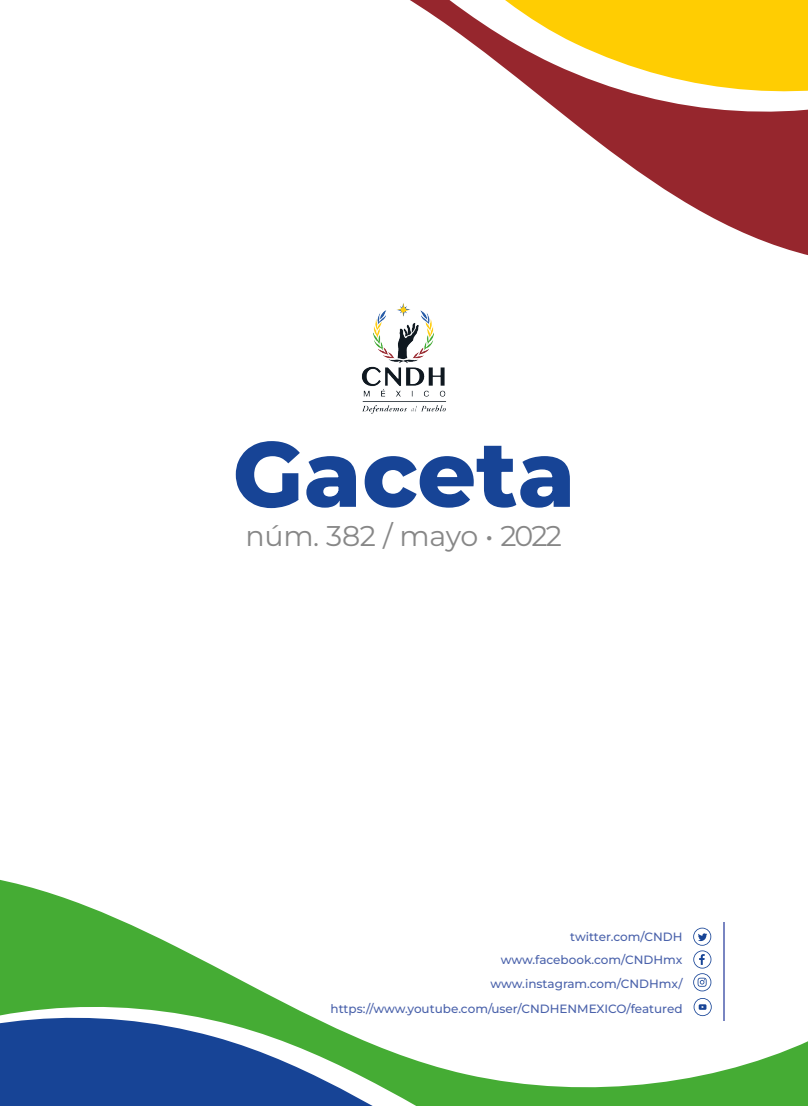
<style>
.page{position:relative;width:808px;height:1106px;background:#fff}
.page>*{position:absolute;margin:0;border:0;box-sizing:border-box;transform-origin:0 0}
.t1{font:800 91.95px "Montserrat";color:#174496}
.t2{font:28.5px "Montserrat";letter-spacing:-.015em;color:#878787}
.t3{font:500 12px/23.9px "Montserrat";color:#4a62ab;text-align:right}
</style>
<div class="page">
<svg style="left:0;top:880px;width:808px;height:226px"></svg>
<svg style="left:0;top:992px;width:529px;height:114px"></svg>
<svg style="left:0;top:1003px;width:496px;height:103px"></svg>
<svg style="left:578px;top:126px;width:230px;height:129px;fill:#96262d"></svg>
<svg style="left:551px;top:105px;width:257px;height:21px;fill:#96262d"></svg>
<svg style="left:410px;top:0;width:398px;height:105px"></svg>
<img style="left:361px;top:303px;width:85px;height:111px">
<svg style="left:693px;top:927px;width:18px;height:64px"></svg>
<svg style="left:694px;top:998px;width:18px;height:18px"></svg>
<hr style="left:723px;top:922px;width:1px;height:98px;background:#7985c1">
<h1 class="t1" style="left:233px;top:413px;width:344px">Gaceta</h1>
<h2 class="t2" style="left:245px;top:517px;width:318px">núm. 382 / mayo • 2022</h2>
<p class="t3" style="left:490px;top:924px;width:194px">twitter.com/CNDH www.facebook.com/CNDHmx www.instagram.com/CNDHmx/</p>
<p class="t3" style="left:331px;top:996px;width:353px">https://www.youtube.com/user/CNDHENMEXICO/featured</p>
</div>
